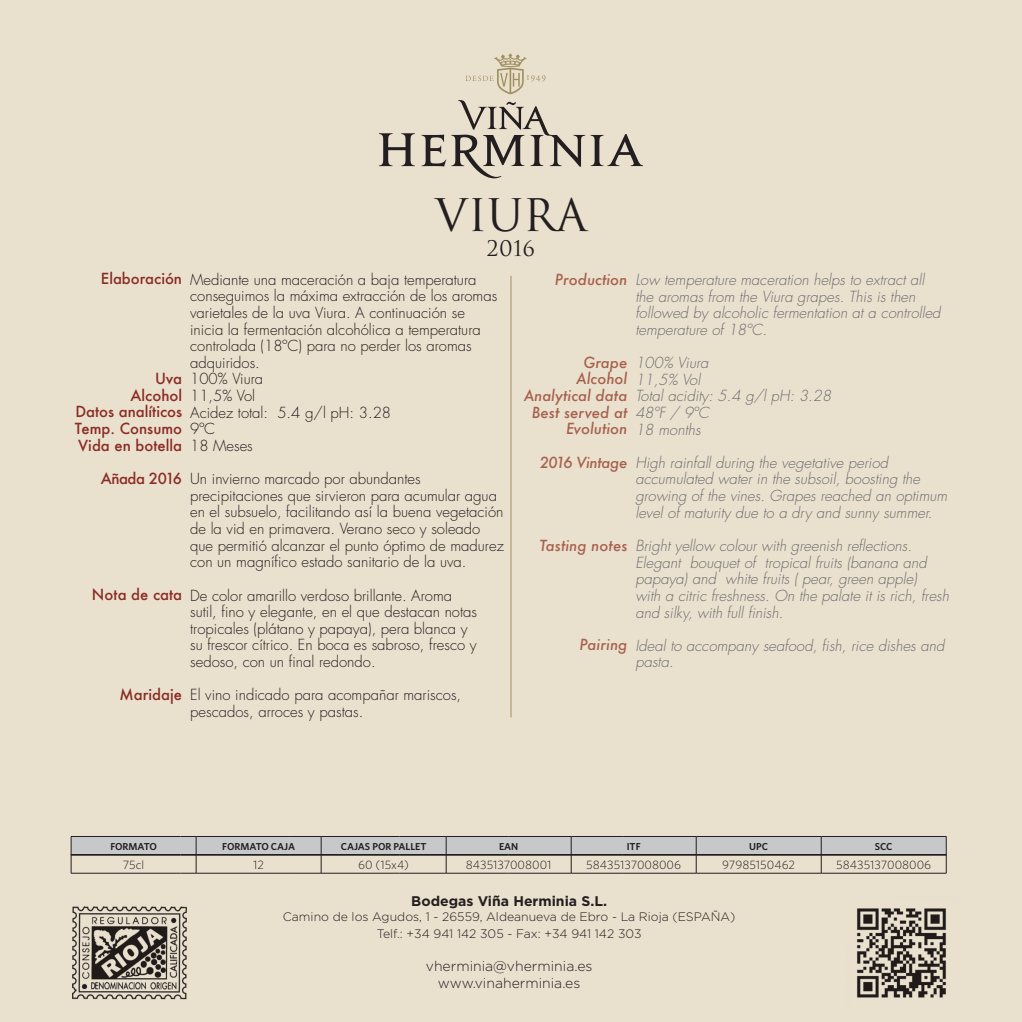
<style>
.page{position:relative;width:1022px;height:1022px;background:#eae0ce}
.page>*{position:absolute;margin:0;border:0;box-sizing:border-box;transform-origin:0 0}
.t1{font:43.75px "Trajan";color:#231f20}
.t2{font:21px "Trajan";color:#231f20}
.t3{font:300 14.88px/16.6px "Futura";color:#231f20}
.t4{font:italic 300 14.88px/16.6px "Futura";color:#6c6d70}
.t5{font:500 14.88px "Futura";color:#8a2c24}
.t6{font:italic 500 14.88px "Futura";color:#a6614d}
.t7{font:italic 500 14.88px "Futura";letter-spacing:-.025em;color:#a6614d}
.t8{font:500 14.88px "Futura";letter-spacing:-.025em;color:#8a2c24}
.t9{font:300 14px "Gotham";color:#231f20}
.t10{font:700 14px "Gotham";color:#231f20}
.t11{font:300 12.25px "Gotham";color:#231f20}
.TABLA_TITULARES_CRED{font:300 12.25px "Whitney";color:#231f20}
.TABLA_TITULARES_CRED-2{font:600 10.15px "Whitney";color:#231f20}
</style>
<div class="page">
<svg style="left:379px;top:100px;width:264px;height:78px;background:#c9c0b2"></svg>
<svg style="left:465px;top:54px;width:81px;height:40px;background:#ded3bd"></svg>
<hr style="left:511px;top:276px;width:1px;height:441px;background:#a19162">
<img style="left:846px;top:897px;width:111px;height:108px">
<img style="left:72px;top:895px;width:115px;height:105px">
<svg style="left:71px;top:836px;width:876px;height:38px;background:#c5c0b9"></svg>
<p class="t1" style="left:435px;top:189px;width:153px">VIURA</p>
<p class="t5" style="left:101px;top:269px;width:83px">Elaboración</p>
<p class="t5" style="left:155px;top:368px;width:29px">Uva</p>
<p class="t5" style="left:131px;top:385px;width:53px">Alcohol</p>
<p class="t5" style="left:75px;top:402px;width:108px">Datos analíticos</p>
<p class="t5" style="left:75px;top:418px;width:109px">Temp. Consumo</p>
<p class="t5" style="left:78px;top:435px;width:106px">Vida en botella</p>
<p class="t8" style="left:101px;top:468px;width:83px">Añada 2016</p>
<p class="t5" style="left:92px;top:584px;width:92px">Nota de cata</p>
<p class="t5" style="left:119px;top:684px;width:64px">Maridaje</p>
<p class="t2" style="left:487px;top:236px;width:50px">2016</p>
<p class="t3" style="left:190px;top:271px;width:309px">Mediante una maceración a baja temperatura conseguimos la máxima extracción de los aromas varietales de la uva Viura. A continuación se inicia la fermentación alcohólica a temperatura controlada (18ºC) para no perder los aromas adquiridos.</p>
<p class="t3" style="left:190px;top:371px;width:75px">100% Viura</p>
<p class="t3" style="left:190px;top:388px;width:66px">11,5% Vol</p>
<p class="t3" style="left:190px;top:404px;width:202px">Acidez total: 5.4 g/l pH: 3.28</p>
<p class="t3" style="left:190px;top:421px;width:27px">9ºC</p>
<p class="t3" style="left:190px;top:438px;width:64px">18 Meses</p>
<p class="t3" style="left:190px;top:471px;width:315px">Un invierno marcado por abundantes precipitaciones que sirvieron para acumular agua en el subsuelo, facilitando así la buena vegetación de la vid en primavera. Verano seco y soleado que permitió alcanzar el punto óptimo de madurez con un magnífico estado sanitario de la uva.</p>
<p class="t3" style="left:190px;top:587px;width:288px">De color amarillo verdoso brillante. Aroma sutil, fino y elegante, en el que destacan notas tropicales (plátano y papaya), pera blanca y su frescor cítrico. En boca es sabroso, fresco y sedoso, con un final redondo.</p>
<p class="t3" style="left:190px;top:687px;width:272px">El vino indicado para acompañar mariscos, pescados, arroces y pastas.</p>
<p class="t6" style="left:555px;top:269px;width:74px">Production</p>
<p class="t4" style="left:635px;top:272px;width:307px">Low temperature maceration helps to extract all the aromas from the Viura grapes. This is then followed by alcoholic fermentation at a controlled temperature of 18ºC.</p>
<p class="t4" style="left:635px;top:355px;width:75px">100% Viura</p>
<p class="t4" style="left:635px;top:371px;width:66px">11,5% Vol</p>
<p class="t4" style="left:635px;top:388px;width:197px">Total acidity: 5.4 g/l pH: 3.28</p>
<p class="t4" style="left:635px;top:405px;width:75px">48ºF / 9ºC</p>
<p class="t4" style="left:635px;top:421px;width:67px">18 months</p>
<p class="t4" style="left:635px;top:455px;width:313px">High rainfall during the vegetative period accumulated water in the subsoil, boosting the growing of the vines. Grapes reached an optimum level of maturity due to a dry and sunny summer.</p>
<p class="t4" style="left:635px;top:538px;width:315px">Bright yellow colour with greenish reflections.<br>Elegant bouquet of tropical fruits (banana and papaya) and white fruits ( pear, green apple)<br>with a citric freshness. On the palate it is rich, fresh and silky, with full finish.</p>
<p class="t4" style="left:635px;top:637px;width:310px">Ideal to accompany seafood, fish, rice dishes and pasta.</p>
<p class="t6" style="left:583px;top:352px;width:45px">Grape</p>
<p class="t6" style="left:576px;top:369px;width:53px">Alcohol</p>
<p class="t6" style="left:524px;top:385px;width:105px">Analytical data</p>
<p class="t6" style="left:532px;top:402px;width:97px">Best served at</p>
<p class="t6" style="left:566px;top:419px;width:63px">Evolution</p>
<p class="t7" style="left:540px;top:452px;width:89px">2016 Vintage</p>
<p class="t6" style="left:539px;top:535px;width:89px">Tasting notes</p>
<p class="t6" style="left:580px;top:635px;width:49px">Pairing</p>
<p class="TABLA_TITULARES_CRED-2" style="left:110px;top:840px;width:48px">FORMATO</p>
<p class="TABLA_TITULARES_CRED-2" style="left:222px;top:840px;width:74px">FORMATO CAJA</p>
<p class="TABLA_TITULARES_CRED-2" style="left:341px;top:840px;width:87px">CAJAS POR PALLET</p>
<p class="TABLA_TITULARES_CRED-2" style="left:499px;top:840px;width:21px">EAN</p>
<p class="TABLA_TITULARES_CRED-2" style="left:627px;top:840px;width:15px">ITF</p>
<p class="TABLA_TITULARES_CRED-2" style="left:749px;top:840px;width:20px">UPC</p>
<p class="TABLA_TITULARES_CRED-2" style="left:875px;top:840px;width:19px">SCC</p>
<p class="TABLA_TITULARES_CRED" style="left:123px;top:856px;width:23px">75cl</p>
<p class="TABLA_TITULARES_CRED" style="left:253px;top:856px;width:12px">12</p>
<p class="TABLA_TITULARES_CRED" style="left:358px;top:856px;width:52px">60 (15x4)</p>
<p class="TABLA_TITULARES_CRED" style="left:466px;top:856px;width:87px">8435137008001</p>
<p class="TABLA_TITULARES_CRED" style="left:586px;top:856px;width:96px">58435137008006</p>
<p class="TABLA_TITULARES_CRED" style="left:722px;top:856px;width:74px">97985150462</p>
<p class="TABLA_TITULARES_CRED" style="left:836px;top:856px;width:96px">58435137008006</p>
<p class="t10" style="left:411px;top:892px;width:197px">Bodegas Viña Herminia S.L.</p>
<p class="t11" style="left:283px;top:909px;width:454px">Camino de los Agudos, 1 - 26559, Aldeanueva de Ebro - La Rioja (ESPAÑA)</p>
<p class="t11" style="left:377px;top:925px;width:266px">Telf.: +34 941 142 305 - Fax: +34 941 142 303</p>
<p class="t9" style="left:426px;top:957px;width:168px">vherminia@vherminia.es</p>
<p class="t9" style="left:438px;top:974px;width:144px">www.vinaherminia.es</p>
</div>
